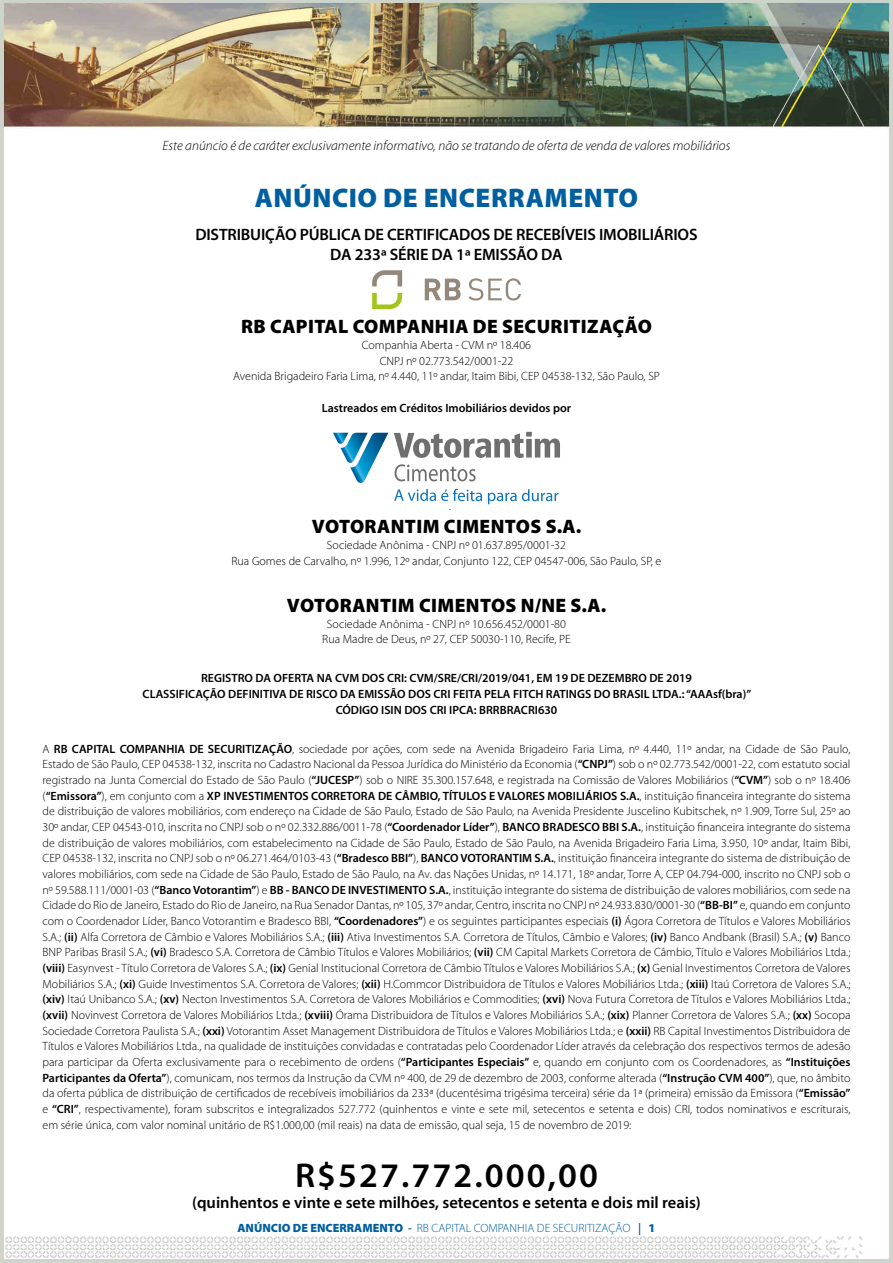
<style>
.page{position:relative;width:893px;height:1263px;background:#fff}
.page>*{position:absolute;margin:0;border:0;box-sizing:border-box;transform-origin:0 0}
.t1{font:600 34.5px "Myriad Pro";letter-spacing:.06em;color:#000}
.t2{font:900 27px "Myriad Pro";letter-spacing:.02em;color:#005f9f}
.t3{font:900 19.5px "Myriad Pro";letter-spacing:.02em;color:#000}
.t4{font:600 16.5px/20.5px "Myriad Pro";letter-spacing:-.01em;color:#000;text-align:center}
.t5{font:italic 300 13.5px "Myriad Pro";color:#000}
.t6{font:300 12px/15.6px "Myriad Pro";color:#000;text-align:center}
.t7{font:600 12px/15.6px "Myriad Pro";color:#000;text-align:center}
.t8{font:300 12px "Myriad Pro";color:#005f9f}
.s1{font-style:inherit}
.s2{font-weight:600}
.s3{font-weight:900}
</style>
<div class="page">
<img style="left:0;top:0;width:893px;height:1263px">
<svg style="left:372px;top:270px;width:30px;height:16px"></svg>
<svg style="left:372px;top:293px;width:30px;height:16px"></svg>
<svg style="left:425px;top:279px;width:36px;height:21px"></svg>
<svg style="left:468px;top:278px;width:53px;height:23px"></svg>
<svg style="left:333px;top:433px;width:55px;height:50px"></svg>
<svg style="left:394px;top:432px;width:166px;height:26px"></svg>
<svg style="left:395px;top:464px;width:81px;height:17px"></svg>
<svg style="left:488px;top:489px;width:71px;height:15px"></svg>
<svg style="left:394px;top:489px;width:88px;height:12px"></svg>
<p class="t5" style="left:163px;top:139px;width:569px">Este anúncio é de caráter exclusivamente informativo, não se tratando de oferta de venda de valores mobiliários</p>
<h2 class="t2" style="left:255px;top:182px;width:385px">ANÚNCIO DE ENCERRAMENTO</h2>
<h3 class="t4" style="left:195px;top:224px;width:504px">DISTRIBUIÇÃO PÚBLICA DE CERTIFICADOS DE RECEBÍVEIS IMOBILIÁRIOS<br>DA 233ª SÉRIE DA 1ª EMISSÃO DA</h3>
<h3 class="t3" style="left:241px;top:316px;width:412px">RB CAPITAL COMPANHIA DE SECURITIZAÇÃO</h3>
<p class="t6" style="left:233px;top:337px;width:428px">Companhia Aberta - CVM nº 18.406<br>CNPJ nº 02.773.542/0001-22<br>Avenida Brigadeiro Faria Lima, nº 4.440, 11º andar, Itaim Bibi, CEP 04538-132, São Paulo, SP</p>
<p class="t7" style="left:322px;top:399px;width:251px">Lastreados em Créditos Imobiliários devidos por</p>
<h3 class="t3" style="left:312px;top:516px;width:271px">VOTORANTIM CIMENTOS S.A.</h3>
<p class="t6" style="left:232px;top:538px;width:431px">Sociedade Anônima - CNPJ nº 01.637.895/0001-32<br>Rua Gomes de Carvalho, nº 1.996, 12º andar, Conjunto 122, CEP 04547-006, São Paulo, SP, e</p>
<h3 class="t3" style="left:287px;top:594px;width:321px">VOTORANTIM CIMENTOS N/NE S.A.</h3>
<p class="t6" style="left:322px;top:616px;width:250px">Sociedade Anônima - CNPJ nº 10.656.452/0001-80<br>Rua Madre de Deus, nº 27, CEP 50030-110, Recife, PE</p>
<p class="t7" style="left:143px;top:670px;width:610px">REGISTRO DA OFERTA NA CVM DOS CRI: CVM/SRE/CRI/2019/041, EM 19 DE DEZEMBRO DE 2019<br>CLASSIFICAÇÃO DEFINITIVA DE RISCO DA EMISSÃO DOS CRI FEITA PELA FITCH RATINGS DO BRASIL LTDA.: “AAAsf(bra)”<br>CÓDIGO ISIN DOS CRI IPCA: BRRBRACRI630</p>
<p class="t6" style="left:43px;top:741px;width:809px;text-align:justify"><span class="s1">A</span> <span class="s2">RB CAPITAL COMPANHIA DE SECURITIZAÇÃO</span>, sociedade por ações, com sede na Avenida Brigadeiro Faria Lima, nº 4.440, 11º andar, na Cidade de São Paulo, Estado de São Paulo, CEP 04538-132, inscrita no Cadastro Nacional da Pessoa Jurídica do Ministério da Economia (<span class="s2">“CNPJ”</span>) sob o nº 02.773.542/0001-22, com estatuto social registrado na Junta Comercial do Estado de São Paulo (<span class="s2">“JUCESP”</span>) sob o NIRE 35.300.157.648, e registrada na Comissão de Valores Mobiliários (<span class="s2">“CVM”</span>) sob o nº 18.406 (<span class="s2">“Emissora”</span>), em conjunto com a <span class="s2">XP INVESTIMENTOS CORRETORA DE CÂMBIO, TÍTULOS E VALORES MOBILIÁRIOS S.A.</span>, instituição financeira integrante do sistema de distribuição de valores mobiliários, com endereço na Cidade de São Paulo, Estado de São Paulo, na Avenida Presidente Juscelino Kubitschek, nº 1.909, Torre Sul, 25º ao 30º andar, CEP 04543-010, inscrita no CNPJ sob o nº 02.332.886/0011-78 (<span class="s2">“Coordenador Líder”</span>), <span class="s2">BANCO BRADESCO BBI S.A.</span>, instituição financeira integrante do sistema de distribuição de valores mobiliários, com estabelecimento na Cidade de São Paulo, Estado de São Paulo, na Avenida Brigadeiro Faria Lima, 3.950, 10º andar, Itaim Bibi, CEP 04538-132, inscrita no CNPJ sob o nº 06.271.464/0103-43 (<span class="s2">“Bradesco BBI”</span>), <span class="s2">BANCO VOTORANTIM S.A.</span>, instituição financeira integrante do sistema de distribuição de valores mobiliários, com sede na Cidade de São Paulo, Estado de São Paulo, na Av. das Nações Unidas, nº 14.171, 18º andar, Torre A, CEP 04.794-000, inscrito no CNPJ sob o nº 59.588.111/0001-03 (<span class="s2">“Banco Votorantim”</span>) e <span class="s2">BB - BANCO DE INVESTIMENTO S.A.</span>, instituição integrante do sistema de distribuição de valores mobiliários, com sede na Cidade do Rio de Janeiro, Estado do Rio de Janeiro, na Rua Senador Dantas, nº 105, 37º andar, Centro, inscrita no CNPJ nº 24.933.830/0001-30 (<span class="s2">“BB-BI”</span> e, quando em conjunto com o Coordenador Líder, Banco Votorantim e Bradesco BBI, <span class="s2">“Coordenadores”</span>) e os seguintes participantes especiais <span class="s2">(i)</span> Ágora Corretora de Títulos e Valores Mobiliários S.A.; <span class="s2">(ii)</span> Alfa Corretora de Câmbio e Valores Mobiliários S.A.; <span class="s2">(iii)</span> Ativa Investimentos S.A. Corretora de Títulos, Câmbio e Valores; <span class="s2">(iv)</span> Banco Andbank (Brasil) S.A.; <span class="s2">(v)</span> Banco BNP Paribas Brasil S.A.; <span class="s2">(vi)</span> Bradesco S.A. Corretora de Câmbio Títulos e Valores Mobiliários; <span class="s2">(vii)</span> CM Capital Markets Corretora de Câmbio, Título e Valores Mobiliários Ltda.; <span class="s2">(viii)</span> Easynvest - Título Corretora de Valores S.A.; <span class="s2">(ix)</span> Genial Institucional Corretora de Câmbio Títulos e Valores Mobiliários S.A.; <span class="s2">(x)</span> Genial Investimentos Corretora de Valores Mobiliários S.A.; <span class="s2">(xi)</span> Guide Investimentos S.A. Corretora de Valores; <span class="s2">(xii)</span> H.Commcor Distribuidora de Títulos e Valores Mobiliários Ltda.; <span class="s2">(xiii)</span> Itaú Corretora de Valores S.A.; <span class="s2">(xiv)</span> Itaú Unibanco S.A.; <span class="s2">(xv)</span> Necton Investimentos S.A. Corretora de Valores Mobiliários e Commodities; <span class="s2">(xvi)</span> Nova Futura Corretora de Títulos e Valores Mobiliários Ltda.; <span class="s2">(xvii)</span> Novinvest Corretora de Valores Mobiliários Ltda.; <span class="s2">(xviii)</span> Órama Distribuidora de Títulos e Valores Mobiliários S.A.; <span class="s2">(xix)</span> Planner Corretora de Valores S.A.; <span class="s2">(xx)</span> Socopa Sociedade Corretora Paulista S.A.; <span class="s2">(xxi)</span> Votorantim Asset Management Distribuidora de Títulos e Valores Mobiliários Ltda.; e <span class="s2">(xxii)</span> RB Capital Investimentos Distribuidora de Títulos e Valores Mobiliários Ltda., na qualidade de instituições convidadas e contratadas pelo Coordenador Líder através da celebração dos respectivos termos de adesão para participar da Oferta exclusivamente para o recebimento de ordens (<span class="s2">“Participantes Especiais”</span> e, quando em conjunto com os Coordenadores, as <span class="s2">“Instituições Participantes da Oferta”</span>), comunicam, nos termos da Instrução da CVM nº 400, de 29 de dezembro de 2003, conforme alterada (<span class="s2">“Instrução CVM 400”</span>), que, no âmbito da oferta pública de distribuição de certificados de recebíveis imobiliários da 233ª (ducentésima trigésima terceira) série da 1ª (primeira) emissão da Emissora (<span class="s2">“Emissão” </span>e <span class="s2">“CRI”</span>, respectivamente), foram subscritos e integralizados 527.772 (quinhentos e vinte e sete mil, setecentos e setenta e dois) CRI, todos nominativos e escriturais, em série única, com valor nominal unitário de R$1.000,00 (mil reais) na data de emissão, qual seja, 15 de novembro de 2019:</p>
<h1 class="t1" style="left:295px;top:1153px;width:304px">R$527.772.000,00</h1>
<h3 class="t4" style="left:192px;top:1191px;width:510px">(quinhentos e vinte e sete milhões, setecentos e setenta e dois mil reais)</h3>
<p class="t8" style="left:237px;top:1222px;width:419px"><span class="s3">ANÚNCIO DE ENCERRAMENTO</span> <span class="s2">-</span> RB CAPITAL COMPANHIA DE SECURITIZAÇÃO <span class="s2">|</span> <span class="s3">1</span></p>
</div>
